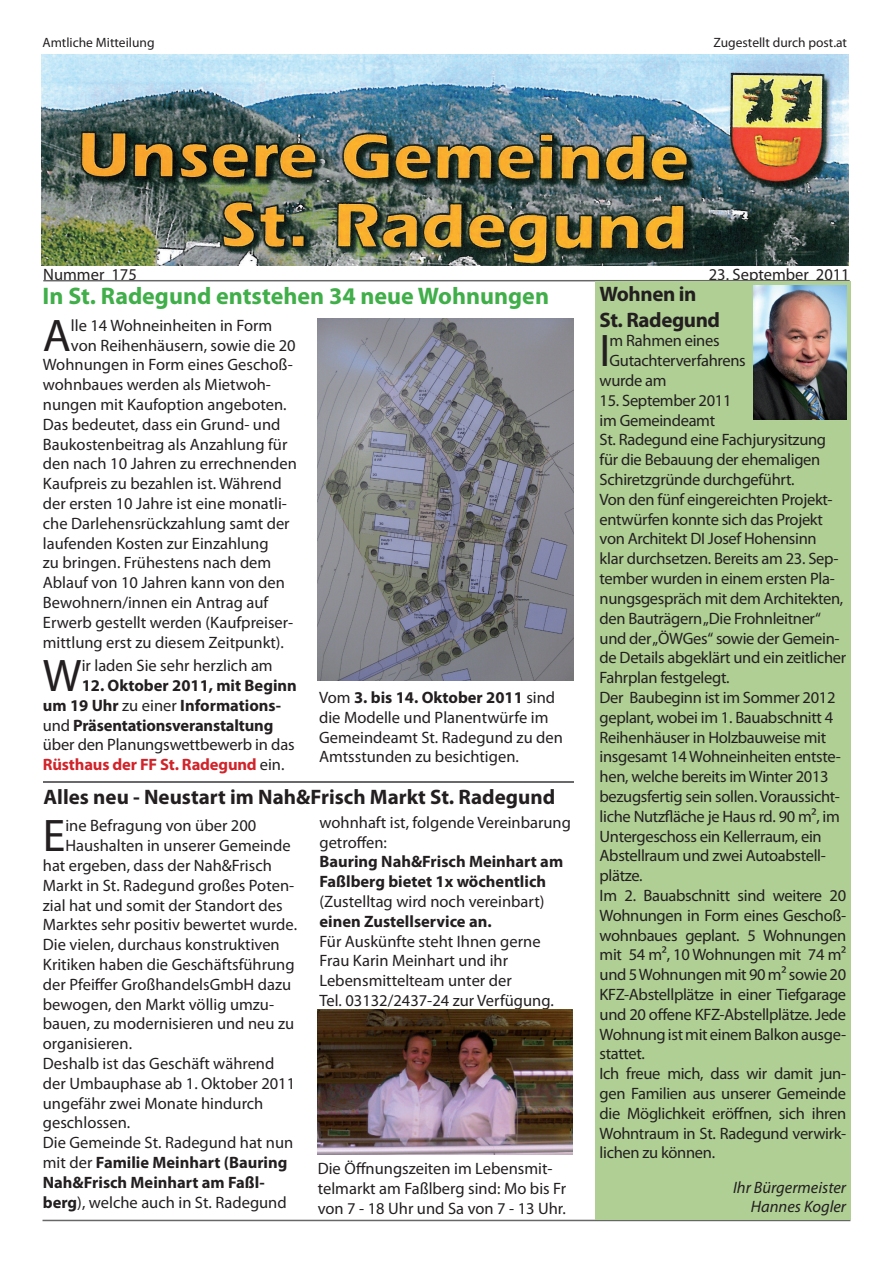
<style>
.page{position:relative;width:893px;height:1263px;background:#fff}
.page>*{position:absolute;margin:0;border:0;box-sizing:border-box;transform-origin:0 0}
.t1{font:45.9px "Myriad Pro";color:#231f20}
.t2{font:700 24px "Myriad Pro";color:#40ae49}
.t3{font:700 21px "Myriad Pro";color:#231f20}
.t4{font:700 21px/25.2px "Myriad Pro";letter-spacing:-.02em;color:#231f20}
.t5{font:16.5px/19.8px "Myriad Pro";letter-spacing:-.005em;color:#231f20}
.t6{font:700 16.5px/19.8px "Myriad Pro";color:#231f20}
.t7{font:italic 16.5px/19.8px "Myriad Pro";color:#231f20;text-align:right}
.t8{font:13.5px "Myriad Pro";color:#231f20}
.s1{font-weight:400}
.s2{color:#d1232a}
.s3{font-weight:700}
</style>
<div class="page">
<hr style="left:43px;top:280px;width:807px;height:1px;background:#67676a">
<hr style="left:43px;top:1220px;width:807px;height:1px;background:#67676a">
<img style="left:42px;top:54px;width:806px;height:212px">
<div style="left:595px;top:281px;width:255px;height:939px;background:#b0cf94"></div>
<img style="left:753px;top:286px;width:93px;height:134px">
<img style="left:318px;top:318px;width:256px;height:362px">
<img style="left:318px;top:1010px;width:255px;height:145px">
<hr style="left:43px;top:781px;width:531px;height:1px;background:#69696c">
<p class="t8" style="left:43px;top:34px;width:114px">Amtliche Mitteilung</p>
<p class="t8" style="left:713px;top:34px;width:135px">Zugestellt durch post.at</p>
<p class="t5" style="left:43px;top:264px;width:95px">Nummer 175</p>
<p class="t5" style="left:709px;top:264px;width:142px">23. September 2011</p>
<p class="t4" style="left:600px;top:281px;width:122px">Wohnen in<br>St. Radegund</p>
<h1 class="t1" style="left:600px;top:323px;width:12px">I</h1>
<p class="t5" style="left:610px;top:331px;width:111px">m Rahmen eines</p>
<h2 class="t2" style="left:43px;top:280px;width:508px">In St. Radegund entstehen 34 neue Wohnungen</h2>
<h1 class="t1" style="left:43px;top:307px;width:30px">A</h1>
<p class="t5" style="left:71px;top:315px;width:203px">lle 14 Wohneinheiten in Form</p>
<p class="t5" style="left:71px;top:335px;width:226px">von Reihenhäusern, sowie die 20</p>
<p class="t5" style="left:43px;top:355px;width:251px">Wohnungen in Form eines Geschoß-</p>
<p class="t5" style="left:43px;top:374px;width:230px">wohnbaues werden als Mietwoh-</p>
<p class="t5" style="left:43px;top:394px;width:245px">nungen mit Kaufoption angeboten.</p>
<p class="t5" style="left:43px;top:414px;width:239px">Das bedeutet, dass ein Grund- und</p>
<p class="t5" style="left:43px;top:434px;width:246px">Baukostenbeitrag als Anzahlung für</p>
<p class="t5" style="left:43px;top:454px;width:255px">den nach 10 Jahren zu errechnenden</p>
<p class="t5" style="left:43px;top:473px;width:240px">Kaufpreis zu bezahlen ist. Während</p>
<p class="t5" style="left:43px;top:493px;width:246px">der ersten 10 Jahre ist eine monatli-</p>
<p class="t5" style="left:43px;top:513px;width:248px">che Darlehensrückzahlung samt der</p>
<p class="t5" style="left:43px;top:533px;width:227px">laufenden Kosten zur Einzahlung</p>
<p class="t5" style="left:43px;top:553px;width:230px">zu bringen. Frühestens nach dem</p>
<p class="t5" style="left:43px;top:572px;width:243px">Ablauf von 10 Jahren kann von den</p>
<p class="t5" style="left:43px;top:592px;width:227px">Bewohnern/innen ein Antrag auf</p>
<p class="t5" style="left:43px;top:612px;width:252px">Erwerb gestellt werden (Kaufpreiser-</p>
<p class="t5" style="left:43px;top:632px;width:243px">mittlung erst zu diesem Zeitpunkt).</p>
<p class="t5" style="left:610px;top:351px;width:138px">Gutachterverfahrens</p>
<p class="t5" style="left:600px;top:370px;width:68px">wurde am</p>
<p class="t5" style="left:600px;top:390px;width:248px">15. September 2011<br>im Gemeindeamt<br>St. Radegund eine Fachjurysitzung für die Bebauung der ehemaligen<br>Schiretzgründe durchgeführt.<br>Von den fünf eingereichten Projekt&shy;entwürfen konnte sich das Projekt von Architekt DI Josef Hohensinn<br>klar durchsetzen. Bereits am 23. Sep&shy;tember wurden in einem ersten Pla&shy;nungsgespräch mit dem Architekten, den Bauträgern „Die Frohnleitner“ und der „ÖWGes“ sowie der Gemein&shy;de Details abgeklärt und ein zeitlicher<br>Fahrplan festgelegt.<br>Der Baubeginn ist im Sommer 2012 geplant, wobei im 1. Bauabschnitt 4<br>Reihenhäuser in Holzbauweise mit insgesamt 14 Wohneinheiten entste&shy;hen, welche bereits im Winter 2013 bezugsfertig sein sollen. Voraussicht&shy;liche Nutzfläche je Haus rd. 90 m², im<br>Untergeschoss ein Kellerraum, ein<br>Abstellraum und zwei Autoabstell&shy;plätze.<br>Im 2. Bauabschnitt sind weitere 20<br>Wohnungen in Form eines Geschoß&shy;wohnbaues geplant. 5 Wohnungen mit 54 m², 10 Wohnungen mit 74 m² und 5 Wohnungen mit 90 m² sowie 20<br>KFZ-Abstellplätze in einer Tiefgarage und 20 offene KFZ-Abstellplätze. Jede<br>Wohnung ist mit einem Balkon ausge&shy;stattet.<br>Ich freue mich, dass wir damit jun&shy;gen Familien aus unserer Gemeinde die Möglichkeit eröffnen, sich ihren<br>Wohntraum in St. Radegund verwirk&shy;lichen zu können.</p>
<p class="t7" style="left:733px;top:1177px;width:115px">Ihr Bürgermeister<br>Hannes Kogler</p>
<h1 class="t1" style="left:43px;top:647px;width:40px">W</h1>
<p class="t5" style="left:82px;top:655px;width:192px">ir laden Sie sehr herzlich am</p>
<p class="t6" style="left:43px;top:675px;width:255px;text-indent:39px">12. Oktober 2011, mit Beginn um 19 Uhr <span class="s1">zu einer</span> Informations&shy;<span class="s1">und</span> Präsentationsveranstaltung <span class="s1">über den Planungswettbewerb in das<br></span><span class="s2">Rüsthaus der FF St. Radegund</span> <span class="s1">ein.</span></p>
<p class="t5" style="left:319px;top:687px;width:245px">Vom <span class="s3">3. bis 14. Oktober 2011</span> sind die Modelle und Planentwürfe im<br>Gemeindeamt St. Radegund zu den<br>Amtsstunden zu besichtigen.</p>
<p class="t3" style="left:44px;top:783px;width:513px">Alles neu - Neustart im Nah&amp;Frisch Markt St. Radegund</p>
<h1 class="t1" style="left:43px;top:807px;width:24px">E</h1>
<p class="t5" style="left:65px;top:816px;width:192px">ine Befragung von über 200</p>
<p class="t5" style="left:319px;top:812px;width:253px">wohnhaft ist, folgende Vereinbarung getroffen:</p>
<p class="t6" style="left:319px;top:851px;width:245px">Bauring Nah&amp;Frisch Meinhart am<br>Faßlberg bietet 1x wöchentlich</p>
<p class="t5" style="left:319px;top:891px;width:227px">(Zustelltag wird noch vereinbart)</p>
<p class="t6" style="left:319px;top:911px;width:174px">einen Zustellservice an.</p>
<p class="t5" style="left:319px;top:931px;width:236px">Für Auskünfte steht Ihnen gerne<br>Frau Karin Meinhart und ihr<br>Lebensmittelteam unter der<br>Tel. 03132/2437-24 zur Verfügung.</p>
<p class="t5" style="left:65px;top:835px;width:227px">Haushalten in unserer Gemeinde</p>
<p class="t5" style="left:43px;top:855px;width:231px">hat ergeben, dass der Nah&amp;Frisch</p>
<p class="t5" style="left:43px;top:875px;width:253px">Markt in St. Radegund großes Poten-</p>
<p class="t5" style="left:43px;top:895px;width:241px">zial hat und somit der Standort des</p>
<p class="t5" style="left:43px;top:915px;width:256px">Marktes sehr positiv bewertet wurde.</p>
<p class="t5" style="left:43px;top:934px;width:238px">Die vielen, durchaus konstruktiven</p>
<p class="t5" style="left:43px;top:954px;width:253px">Kritiken haben die Geschäftsführung</p>
<p class="t5" style="left:43px;top:974px;width:250px">der Pfeiffer GroßhandelsGmbH dazu</p>
<p class="t5" style="left:43px;top:994px;width:233px">bewogen, den Markt völlig umzu-</p>
<p class="t5" style="left:43px;top:1014px;width:253px">bauen, zu modernisieren und neu zu</p>
<p class="t5" style="left:43px;top:1033px;width:91px">organisieren.</p>
<p class="t5" style="left:43px;top:1053px;width:233px">Deshalb ist das Geschäft während</p>
<p class="t5" style="left:43px;top:1073px;width:254px">der Umbauphase ab 1. Oktober 2011</p>
<p class="t5" style="left:43px;top:1093px;width:222px">ungefähr zwei Monate hindurch</p>
<p class="t5" style="left:43px;top:1113px;width:89px">geschlossen.</p>
<p class="t5" style="left:43px;top:1132px;width:252px">Die Gemeinde St. Radegund hat nun</p>
<p class="t6" style="left:43px;top:1152px;width:246px"><span class="s1">mit der</span> Familie Meinhart (Bauring</p>
<p class="t6" style="left:43px;top:1172px;width:223px">Nah&amp;Frisch Meinhart am Faßl-</p>
<p class="t5" style="left:43px;top:1192px;width:245px"><span class="s3">berg</span>), welche auch in St. Radegund</p>
<p class="t5" style="left:318px;top:1158px;width:250px">Die Öffnungszeiten im Lebensmit&shy;telmarkt am Faßlberg sind: Mo bis Fr von 7 - 18 Uhr und Sa von 7 - 13 Uhr.</p>
</div>
